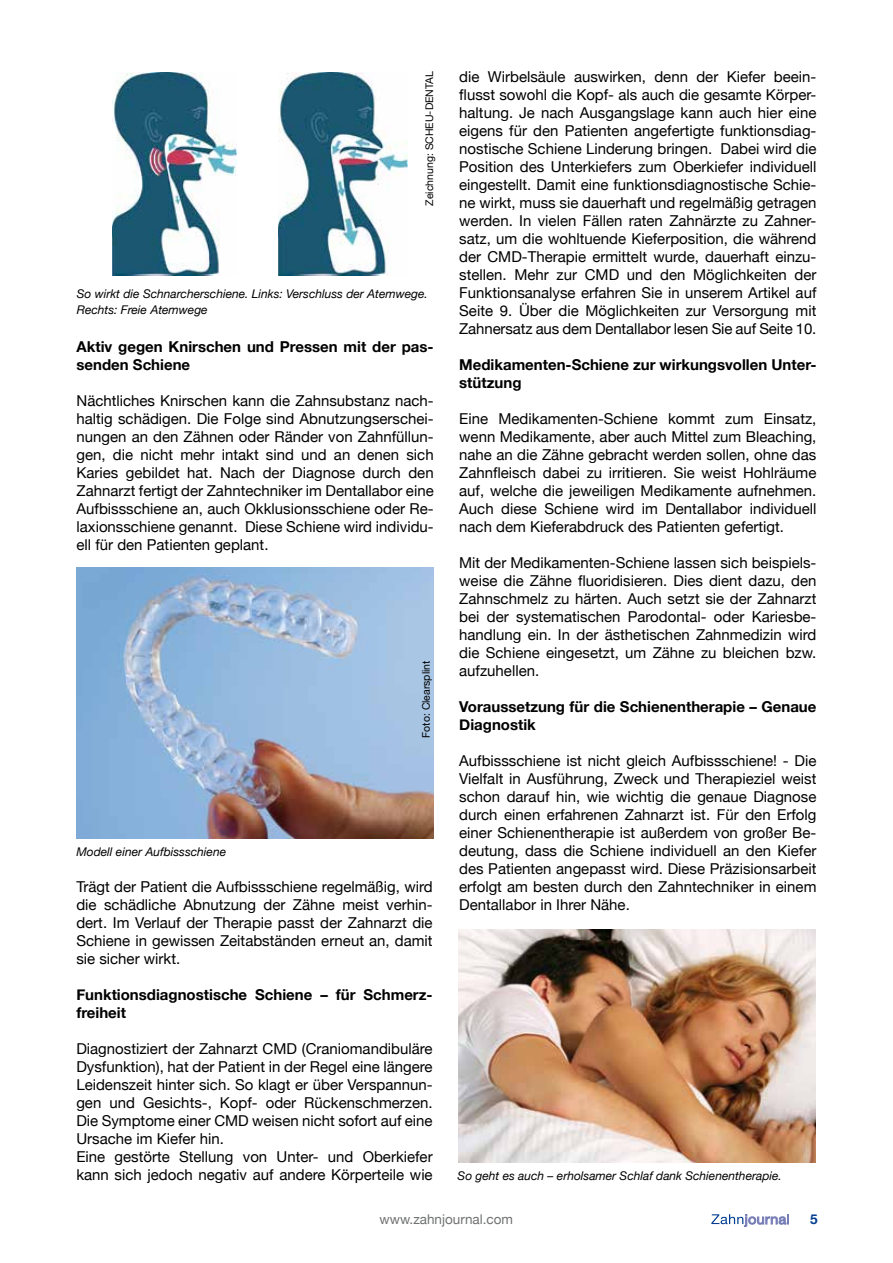
<style>
.page{position:relative;width:893px;height:1263px;background:#fff}
.page>*{position:absolute;margin:0;border:0;box-sizing:border-box;transform-origin:0 0}
.t1{font:15px/18px "Helvetica Neue";color:#000;text-align:justify}
.t2{font:700 15px/18px "Helvetica Neue";color:#000}
.t3{font:13.5px "Helvetica Neue";color:#707172}
.t4{font:700 13.5px "Helvetica Neue";color:#003d90}
.t5{font:italic 12px/16.5px "Helvetica Neue";color:#000}
.t6{font:10.5px "Helvetica Neue";color:#000}
</style>
<div class="page">
<svg style="left:711px;top:1214px;width:78px;height:13px"></svg>
<img style="left:77px;top:567px;width:357px;height:271px">
<img style="left:279px;top:72px;width:128px;height:203px">
<img style="left:112px;top:73px;width:124px;height:202px">
<img style="left:459px;top:929px;width:357px;height:233px">
<p class="t6" style="left:423px;top:206px;width:136px;rotate:-90deg">Zeichnung: SCHEU-DENTAL</p>
<p class="t5" style="left:77px;top:285px;width:353px">So wirkt die Schnarcherschiene. Links: Verschluss der Atemwege.<br>Rechts: Freie Atemwege</p>
<p class="t2" style="left:77px;top:337px;width:359px">Aktiv gegen Knirschen und Pressen mit der pas&shy;senden Schiene</p>
<p class="t1" style="left:77px;top:391px;width:359px">Nächtliches Knirschen kann die Zahnsubstanz nach&shy;haltig schädigen. Die Folge sind Abnutzungserschei&shy;nungen an den Zähnen oder Ränder von Zahnfüllun&shy;gen, die nicht mehr intakt sind und an denen sich Karies gebildet hat. Nach der Diagnose durch den Zahnarzt fertigt der Zahntechniker im Dentallabor eine Aufbissschiene an, auch Okklusionsschiene oder Re&shy;laxionsschiene genannt. Diese Schiene wird individu&shy;ell für den Patienten geplant.</p>
<p class="t5" style="left:76px;top:843px;width:151px">Modell einer Aufbissschiene</p>
<p class="t6" style="left:420px;top:738px;width:79px;rotate:-90deg">Foto: Clearsplint</p>
<p class="t1" style="left:76px;top:877px;width:358px">Trägt der Patient die Aufbissschiene regelmäßig, wird die schädliche Abnutzung der Zähne meist verhin&shy;dert. Im Verlauf der Therapie passt der Zahnarzt die Schiene in gewissen Zeitabständen erneut an, damit sie sicher wirkt.</p>
<p class="t2" style="left:76px;top:985px;width:358px">Funktionsdiagnostische Schiene – für Schmerz&shy;freiheit</p>
<p class="t1" style="left:76px;top:1039px;width:358px;text-align:left">Diagnostiziert der Zahnarzt CMD (Craniomandibuläre Dysfunktion), hat der Patient in der Regel eine längere Leidenszeit hinter sich. So klagt er über Verspannun&shy;gen und Gesichts-, Kopf- oder Rückenschmerzen.<br>Die Symptome einer CMD weisen nicht sofort auf eine Ursache im Kiefer hin.<br>Eine gestörte Stellung von Unter- und Oberkiefer kann sich jedoch negativ auf andere Körperteile wie</p>
<p class="t1" style="left:459px;top:67px;width:359px">die Wirbelsäule auswirken, denn der Kiefer beein&shy;flusst sowohl die Kopf- als auch die gesamte Körper&shy;haltung. Je nach Ausgangslage kann auch hier eine eigens für den Patienten angefertigte funktionsdiag&shy;nostische Schiene Linderung bringen. Dabei wird die Position des Unterkiefers zum Oberkiefer individuell eingestellt. Damit eine funktionsdiagnostische Schie&shy;ne wirkt, muss sie dauerhaft und regelmäßig getragen werden. In vielen Fällen raten Zahnärzte zu Zahner&shy;satz, um die wohltuende Kieferposition, die während der CMD-Therapie ermittelt wurde, dauerhaft einzu&shy;stellen. Mehr zur CMD und den Möglichkeiten der Funktionsanalyse erfahren Sie in unserem Artikel auf Seite 9. Über die Möglichkeiten zur Versorgung mit Zahnersatz aus dem Dentallabor lesen Sie auf Seite 10.</p>
<p class="t2" style="left:459px;top:355px;width:359px">Medikamenten-Schiene zur wirkungsvollen Unter&shy;stützung</p>
<p class="t1" style="left:459px;top:409px;width:359px">Eine Medikamenten-Schiene kommt zum Einsatz, wenn Medikamente, aber auch Mittel zum Bleaching, nahe an die Zähne gebracht werden sollen, ohne das Zahnfleisch dabei zu irritieren. Sie weist Hohlräume auf, welche die jeweiligen Medikamente aufnehmen.<br>Auch diese Schiene wird im Dentallabor individuell nach dem Kieferabdruck des Patienten gefertigt.</p>
<p class="t1" style="left:459px;top:553px;width:359px">Mit der Medikamenten-Schiene lassen sich beispiels&shy;weise die Zähne fluoridisieren. Dies dient dazu, den Zahnschmelz zu härten. Auch setzt sie der Zahnarzt bei der systematischen Parodontal- oder Kariesbe&shy;handlung ein. In der ästhetischen Zahnmedizin wird die Schiene eingesetzt, um Zähne zu bleichen bzw. aufzuhellen.</p>
<p class="t2" style="left:459px;top:697px;width:359px">Voraussetzung für die Schienentherapie – Genaue<br>Diagnostik</p>
<p class="t1" style="left:459px;top:751px;width:359px">Aufbissschiene ist nicht gleich Aufbissschiene! - Die Vielfalt in Ausführung, Zweck und Therapieziel weist schon darauf hin, wie wichtig die genaue Diagnose durch einen erfahrenen Zahnarzt ist. Für den Erfolg einer Schienentherapie ist außerdem von großer Be&shy;deutung, dass die Schiene individuell an den Kiefer des Patienten angepasst wird. Diese Präzisionsarbeit erfolgt am besten durch den Zahntechniker in einem Dentallabor in Ihrer Nähe.</p>
<p class="t5" style="left:458px;top:1167px;width:326px">So geht es auch – erholsamer Schlaf dank Schienentherapie.</p>
<p class="t3" style="left:380px;top:1211px;width:135px">www.zahnjournal.com</p>
<p class="t4" style="left:810px;top:1211px;width:9px">5</p>
</div>
